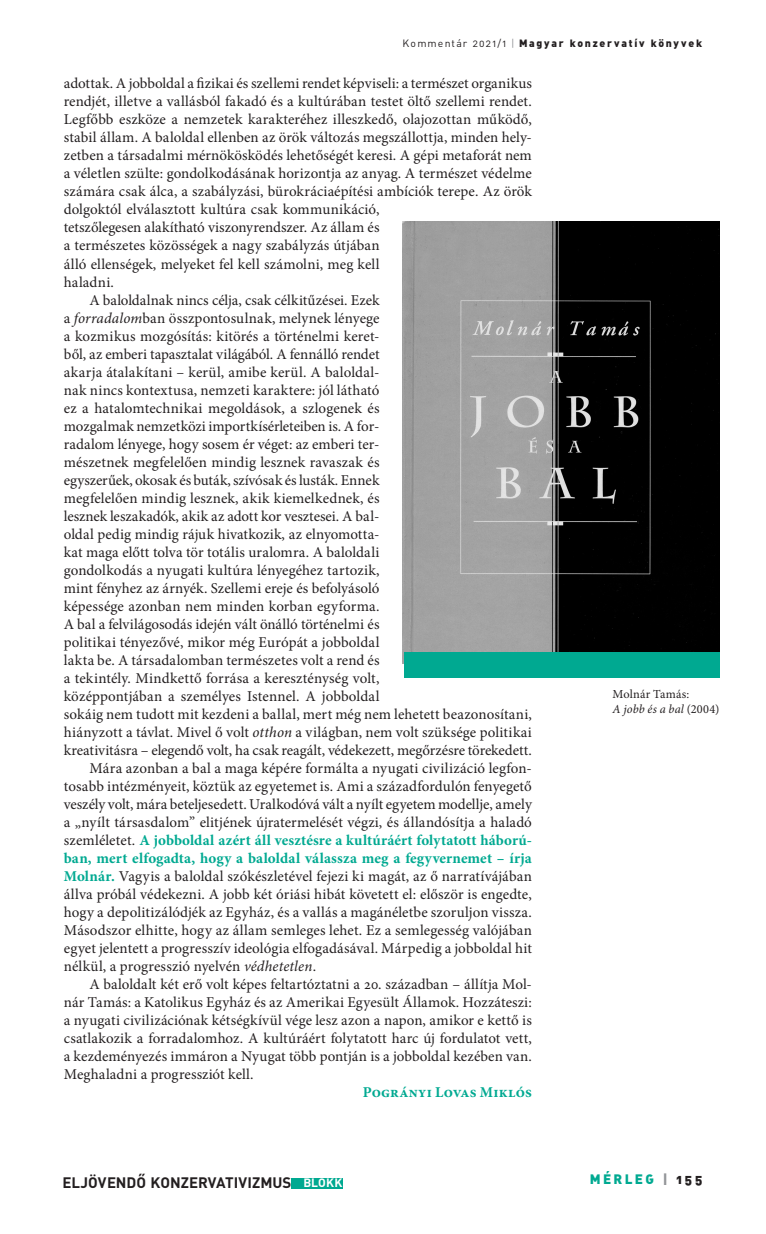
<style>
.page{position:relative;width:766px;height:1234px;background:#fff}
.page>*{position:absolute;margin:0;border:0;box-sizing:border-box;transform-origin:0 0}
.t1{font:15px "Minion Pro";color:#231f20}
.t2{font:700 15px "Minion Pro";letter-spacing:.005em;color:#00a991}
.t3{font:15px "Minion Pro";letter-spacing:.02em;color:#231f20}
.t4{font:700 15px "DIN Alt PFL";letter-spacing:.04em;color:#231f20}
.t5{font:13.5px "DIN Alt Blk PFL";letter-spacing:.2em;color:#00a991}
.t6{font:12.3px/14.7px "Minion Pro";color:#231f20}
.t7{font:10.5px "DIN Alt Blk PFL";letter-spacing:.175em;color:#231f20}
.s1{font-family:"DIN Alt PFL"}
.s2{font-family:"DIN Alt PFL";color:#939598}
.s3{font-style:italic}
.s4{font-weight:400;color:#231f20}
.s5{font-weight:700;color:#00a991}
.s6{font-size:12px;color:#fff}
.s7{color:#939598}
.s8{color:#231f20}
</style>
<div class="page">
<div style="left:290px;top:1177px;width:52px;height:10px;background:#00a991"></div>
<img style="left:403px;top:222px;width:316px;height:441px">
<div style="left:404px;top:651px;width:315px;height:26px;background:#00a991"></div>
<p class="t7" style="left:402px;top:36px;width:301px"><span class="s1">Kommentár 2021/1</span> <span class="s2">|</span> Magyar konzervatív könyvek</p>
<p class="t1" style="left:64px;top:73px;width:469px">adottak. A jobboldal a fizikai és szellemi rendet képviseli: a természet organikus</p>
<p class="t1" style="left:64px;top:91px;width:469px">rendjét, illetve a vallásból fakadó és a kultúrában testet öltő szellemi rendet.</p>
<p class="t1" style="left:64px;top:109px;width:469px">Legfőbb eszköze a nemzetek karakteréhez illeszkedő, olajozottan működő,</p>
<p class="t1" style="left:64px;top:127px;width:469px">stabil állam. A baloldal ellenben az örök változás megszállottja, minden hely-</p>
<p class="t1" style="left:64px;top:145px;width:469px">zetben a társadalmi mérnökösködés lehetőségét keresi. A gépi metaforát nem</p>
<p class="t1" style="left:64px;top:163px;width:469px">a véletlen szülte: gondolkodásának horizontja az anyag. A természet védelme</p>
<p class="t3" style="left:64px;top:181px;width:469px">számára csak álca, a szabályzási, bürokráciaépítési ambíciók terepe. Az örök</p>
<p class="t1" style="left:64px;top:199px;width:317px">dolgoktól elválasztott kultúra csak kommunikáció,</p>
<p class="t1" style="left:64px;top:217px;width:317px">tetszőlegesen alakítható viszonyrendszer. Az állam és</p>
<p class="t3" style="left:64px;top:235px;width:317px">a természetes közösségek a nagy szabályzás útjában</p>
<p class="t1" style="left:64px;top:253px;width:317px">álló ellenségek, melyeket fel kell számolni, meg kell</p>
<p class="t1" style="left:64px;top:271px;width:52px">haladni.</p>
<p class="t1" style="left:89px;top:289px;width:292px">A baloldalnak nincs célja, csak célkitűzései. Ezek</p>
<p class="t1" style="left:64px;top:307px;width:317px">a <span class="s3">forradalom</span>ban összpontosulnak, melynek lényege</p>
<p class="t1" style="left:64px;top:325px;width:317px">a kozmikus mozgósítás: kitörés a történelmi keret-</p>
<p class="t1" style="left:64px;top:343px;width:317px">ből, az emberi tapasztalat világából. A fennálló rendet</p>
<p class="t1" style="left:64px;top:361px;width:317px">akarja átalakítani – kerül, amibe kerül. A baloldal-</p>
<p class="t1" style="left:64px;top:379px;width:317px">nak nincs kontextusa, nemzeti karaktere: jól látható</p>
<p class="t1" style="left:64px;top:397px;width:317px">ez a hatalomtechnikai megoldások, a szlogenek és</p>
<p class="t1" style="left:64px;top:415px;width:317px">mozgalmak nemzetközi importkísérleteiben is. A for-</p>
<p class="t1" style="left:64px;top:433px;width:317px">radalom lényege, hogy sosem ér véget: az emberi ter-</p>
<p class="t1" style="left:64px;top:451px;width:317px">mészetnek megfelelően mindig lesznek ravaszak és</p>
<p class="t1" style="left:64px;top:469px;width:317px">egyszerűek, okosak és buták, szívósak és lusták. Ennek</p>
<p class="t1" style="left:64px;top:487px;width:317px">megfelelően mindig lesznek, akik kiemelkednek, és</p>
<p class="t1" style="left:64px;top:505px;width:317px">lesznek leszakadók, akik az adott kor vesztesei. A bal-</p>
<p class="t1" style="left:64px;top:523px;width:317px">oldal pedig mindig rájuk hivatkozik, az elnyomotta-</p>
<p class="t1" style="left:64px;top:541px;width:317px">kat maga előtt tolva tör totális uralomra. A baloldali</p>
<p class="t1" style="left:64px;top:559px;width:317px">gondolkodás a nyugati kultúra lényegéhez tartozik,</p>
<p class="t1" style="left:64px;top:577px;width:317px">mint fényhez az árnyék. Szellemi ereje és befolyásoló</p>
<p class="t1" style="left:64px;top:595px;width:317px">képessége azonban nem minden korban egyforma.</p>
<p class="t1" style="left:64px;top:613px;width:317px">A bal a felvilágosodás idején vált önálló történelmi és</p>
<p class="t1" style="left:64px;top:631px;width:317px">politikai tényezővé, mikor még Európát a jobboldal</p>
<p class="t1" style="left:64px;top:649px;width:317px">lakta be. A társadalomban természetes volt a rend és</p>
<p class="t1" style="left:64px;top:667px;width:317px">a tekintély. Mindkettő forrása a kereszténység volt,</p>
<p class="t1" style="left:64px;top:685px;width:317px">középpontjában a személyes Istennel. A jobboldal</p>
<p class="t1" style="left:64px;top:703px;width:469px">sokáig nem tudott mit kezdeni a ballal, mert még nem lehetett beazonosítani,</p>
<p class="t1" style="left:64px;top:721px;width:469px">hiányzott a távlat. Mivel ő volt <span class="s3">otthon</span> a világban, nem volt szüksége politikai</p>
<p class="t1" style="left:64px;top:739px;width:469px">kreativitásra – elegendő volt, ha csak reagált, védekezett, megőrzésre törekedett.</p>
<p class="t1" style="left:89px;top:757px;width:444px">Mára azonban a bal a maga képére formálta a nyugati civilizáció legfon-</p>
<p class="t1" style="left:64px;top:775px;width:469px">tosabb intézményeit, köztük az egyetemet is. Ami a századfordulón fenyegető</p>
<p class="t1" style="left:64px;top:793px;width:469px">veszély volt, mára beteljesedett. Uralkodóvá vált a nyílt egyetem modellje, amely</p>
<p class="t1" style="left:64px;top:811px;width:469px">a „nyílt társasdalom” elitjének újratermelését végzi, és állandósítja a haladó</p>
<p class="t2" style="left:64px;top:829px;width:469px"><span class="s4">szemléletet.</span> A jobboldal azért áll vesztésre a kultúráért folytatott háború-</p>
<p class="t2" style="left:64px;top:847px;width:469px">ban, mert elfogadta, hogy a baloldal válassza meg a fegyvernemet – írja</p>
<p class="t1" style="left:64px;top:865px;width:469px"><span class="s5">Molnár.</span> Vagyis a baloldal szókészletével fejezi ki magát, az ő narratívájában</p>
<p class="t1" style="left:64px;top:883px;width:469px">állva próbál védekezni. A jobb két óriási hibát követett el: először is engedte,</p>
<p class="t1" style="left:64px;top:901px;width:469px">hogy a depolitizálódjék az Egyház, és a vallás a magánéletbe szoruljon vissza.</p>
<p class="t1" style="left:64px;top:919px;width:469px">Másodszor elhitte, hogy az állam semleges lehet. Ez a semlegesség valójában</p>
<p class="t1" style="left:64px;top:937px;width:469px">egyet jelentett a progresszív ideológia elfogadásával. Márpedig a jobboldal hit</p>
<p class="t1" style="left:64px;top:955px;width:254px">nélkül, a progresszió nyelvén <span class="s3">védhetetlen</span>.</p>
<p class="t1" style="left:89px;top:973px;width:444px">A baloldalt két erő volt képes feltartóztatni a 20. században – állítja Mol-</p>
<p class="t1" style="left:64px;top:991px;width:469px">nár Tamás: a Katolikus Egyház és az Amerikai Egyesült Államok. Hozzáteszi:</p>
<p class="t1" style="left:64px;top:1009px;width:469px">a nyugati civilizációnak kétségkívül vége lesz azon a napon, amikor e kettő is</p>
<p class="t1" style="left:64px;top:1027px;width:469px">csatlakozik a forradalomhoz. A kultúráért folytatott harc új fordulatot vett,</p>
<p class="t1" style="left:64px;top:1045px;width:469px">a kezdeményezés immáron a Nyugat több pontján is a jobboldal kezében van.</p>
<p class="t1" style="left:64px;top:1063px;width:191px">Meghaladni a progressziót kell.</p>
<p class="t2" style="left:363px;top:1081px;width:170px">Pogrányi Lovas Miklós</p>
<p class="t4" style="left:63px;top:1172px;width:281px">ELJÖVENDŐ KONZERVATIVIZMUS <span class="s6">BLOKK</span></p>
<p class="t6" style="left:612px;top:686px;width:108px">Molnár Tamás:<br><span class="s3">A jobb és a bal</span> (2004)</p>
<p class="t5" style="left:589px;top:1169px;width:114px">MÉRLEG <span class="s7">|</span> <span class="s8">155</span></p>
</div>
